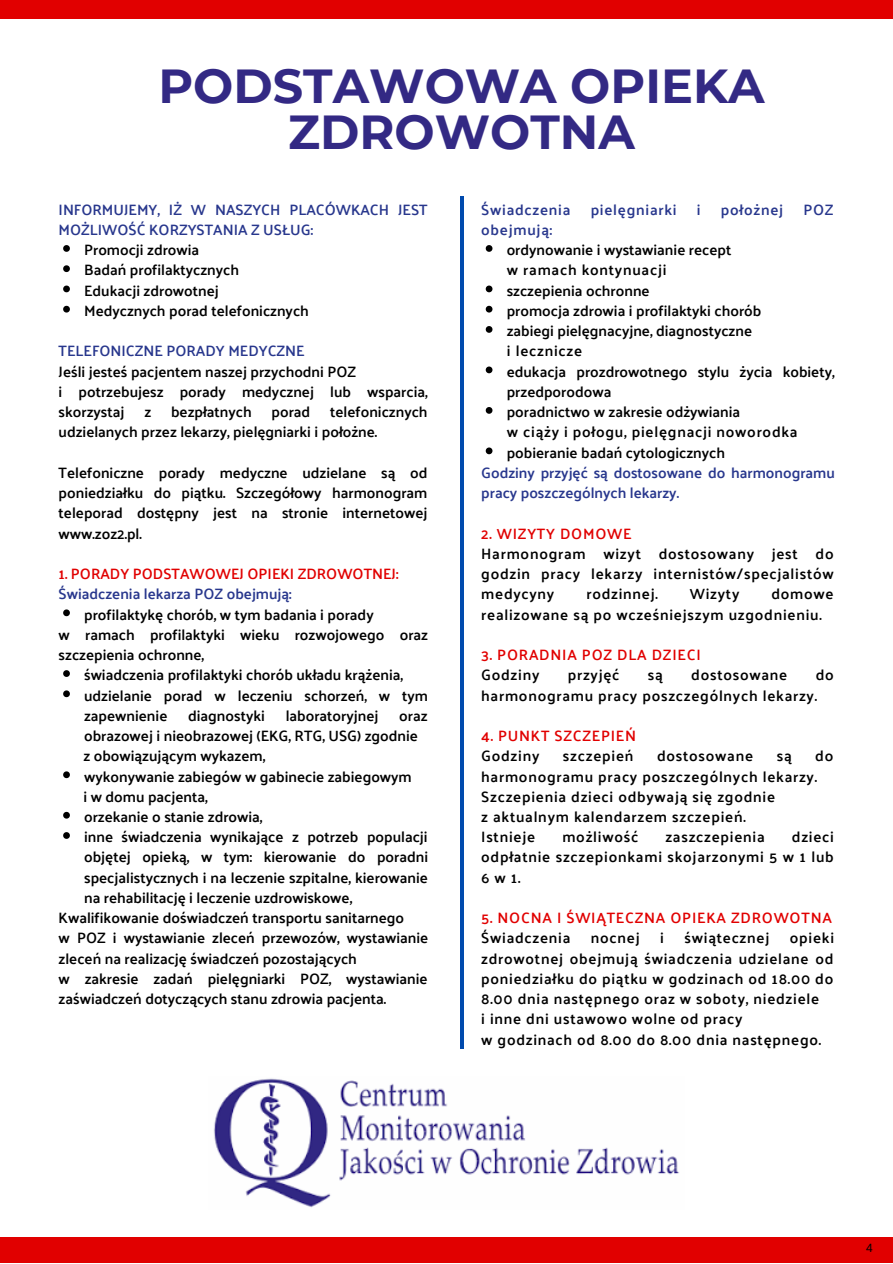
<style>
.page{position:relative;width:893px;height:1264px;background:#fff}
.page>*{position:absolute;margin:0;border:0;box-sizing:border-box;transform-origin:0 0}
.t1{font:700 47.7px/46.7px "Montserrat";color:#332984;text-align:center}
.t2{font:600 15px/20.2px "Palanquin";color:#000}
.t3{font:600 15px/20.2px "Palanquin";letter-spacing:.05em;color:#000}
.t4{font:600 15px/20.2px "Palanquin";color:#28378d}
.t5{font:600 15px "Palanquin";letter-spacing:.05em;color:#e10000}
.t6{font:600 15px "Palanquin";letter-spacing:.05em;color:#28378d}
.t7{font:600 15px "Palanquin";color:#e10000}
.t8{font:12px "Arimo";color:#000}
</style>
<div class="page">
<svg style="left:63px;top:245px;width:7px;height:7px"></svg>
<svg style="left:63px;top:265px;width:7px;height:7px"></svg>
<svg style="left:63px;top:285px;width:7px;height:7px"></svg>
<svg style="left:63px;top:306px;width:7px;height:6px"></svg>
<svg style="left:63px;top:609px;width:7px;height:7px"></svg>
<svg style="left:63px;top:670px;width:7px;height:7px"></svg>
<svg style="left:63px;top:690px;width:7px;height:7px"></svg>
<svg style="left:63px;top:771px;width:7px;height:7px"></svg>
<svg style="left:63px;top:811px;width:7px;height:7px"></svg>
<svg style="left:63px;top:832px;width:7px;height:6px"></svg>
<svg style="left:485px;top:245px;width:7px;height:7px"></svg>
<svg style="left:485px;top:285px;width:7px;height:7px"></svg>
<svg style="left:485px;top:306px;width:7px;height:6px"></svg>
<svg style="left:485px;top:326px;width:7px;height:7px"></svg>
<svg style="left:485px;top:366px;width:7px;height:7px"></svg>
<svg style="left:485px;top:407px;width:7px;height:7px"></svg>
<svg style="left:485px;top:447px;width:7px;height:7px"></svg>
<img style="left:214px;top:1078px;width:465px;height:130px">
<hr style="left:460px;top:196px;width:3px;height:852px;background:#004aad">
<div style="left:0;top:0;width:892px;height:19px;background:#e10000"></div>
<div style="left:0;top:1236px;width:892px;height:26px;background:#e10000"></div>
<p class="t1" style="left:158px;top:62px;width:607px">PODSTAWOWA OPIEKA<br>ZDROWOTNA</p>
<p class="t4" style="left:59px;top:199px;width:370px">INFORMUJEMY, IŻ W NASZYCH PLACÓWKACH JEST<br>MOŻLIWOŚĆ KORZYSTANIA Z USŁUG:</p>
<p class="t2" style="left:84px;top:240px;width:117px">Promocji zdrowia</p>
<p class="t2" style="left:84px;top:260px;width:156px">Badań profilaktycznych</p>
<p class="t2" style="left:84px;top:280px;width:136px">Edukacji zdrowotnej</p>
<p class="t2" style="left:84px;top:300px;width:226px">Medycznych porad telefonicznych</p>
<p class="t4" style="left:59px;top:341px;width:247px">TELEFONICZNE PORADY MEDYCZNE</p>
<p class="t2" style="left:59px;top:361px;width:299px">Jeśli jesteś pacjentem naszej przychodni POZ</p>
<p class="t2" style="left:59px;top:381px;width:370px">i potrzebujesz porady medycznej lub wsparcia, skorzystaj</p>
<p class="t2" style="left:59px;top:402px;width:370px;text-indent:271px">telefonicznych udzielanych przez lekarzy, pielęgniarki i położne.</p>
<p class="t2" style="left:59px;top:462px;width:370px;text-align:justify">Telefoniczne porady medyczne udzielane są od poniedziałku do piątku. Szczegółowy harmonogram teleporad dostępny jest na stronie internetowej www.zoz2.pl.</p>
<p class="t7" style="left:59px;top:565px;width:341px">1. PORADY PODSTAWOWEJ OPIEKI ZDROWOTNEJ:</p>
<p class="t4" style="left:59px;top:584px;width:234px">Świadczenia lekarza POZ obejmują:</p>
<p class="t2" style="left:59px;top:624px;width:371px">w ramach profilaktyki wieku rozwojowego oraz szczepienia ochronne,</p>
<p class="t2" style="left:144px;top:402px;width:8px">z</p>
<p class="t2" style="left:171px;top:402px;width:82px">bezpłatnych</p>
<p class="t2" style="left:271px;top:402px;width:40px">porad</p>
<p class="t2" style="left:84px;top:604px;width:291px">profilaktykę chorób, w tym badania i porady</p>
<p class="t2" style="left:84px;top:665px;width:320px">świadczenia profilaktyki chorób układu krążenia,</p>
<p class="t2" style="left:84px;top:685px;width:345px">udzielanie porad w leczeniu schorzeń, w tym zapewnienie</p>
<p class="t2" style="left:188px;top:705px;width:78px">diagnostyki</p>
<p class="t2" style="left:286px;top:705px;width:94px">laboratoryjnej</p>
<p class="t2" style="left:84px;top:705px;width:345px;text-indent:315px">oraz obrazowej i nieobrazowej (EKG, RTG, USG) zgodnie</p>
<p class="t2" style="left:84px;top:766px;width:329px">wykonywanie zabiegów w gabinecie zabiegowym</p>
<p class="t2" style="left:84px;top:806px;width:180px">orzekanie o stanie zdrowia,</p>
<p class="t2" style="left:84px;top:827px;width:345px;text-align:justify">inne świadczenia wynikające z potrzeb populacji objętej opieką, w tym: kierowanie do poradni specjalistycznych i na leczenie szpitalne, kierowanie na rehabilitację i leczenie uzdrowiskowe,</p>
<p class="t2" style="left:83px;top:746px;width:183px">z obowiązującym wykazem,</p>
<p class="t2" style="left:83px;top:786px;width:126px">i w domu pacjenta,</p>
<p class="t2" style="left:59px;top:907px;width:347px">Kwalifikowanie doświadczeń transportu sanitarnego</p>
<p class="t2" style="left:59px;top:928px;width:371px">w POZ i wystawianie zleceń przewozów, wystawianie zleceń na realizację świadczeń pozostających</p>
<p class="t2" style="left:59px;top:968px;width:370px">w zakresie zadań pielęgniarki POZ, wystawianie zaświadczeń dotyczących stanu zdrowia pacjenta.</p>
<p class="t6" style="left:481px;top:201px;width:91px">Świadczenia</p>
<p class="t6" style="left:590px;top:201px;width:87px">pielęgniarki</p>
<p class="t4" style="left:696px;top:199px;width:5px">i</p>
<p class="t6" style="left:720px;top:201px;width:64px">położnej</p>
<p class="t4" style="left:803px;top:199px;width:32px">POZ</p>
<p class="t6" style="left:481px;top:221px;width:72px">obejmują:</p>
<p class="t3" style="left:507px;top:260px;width:161px">w ramach kontynuacji</p>
<p class="t2" style="left:506px;top:240px;width:226px">ordynowanie i wystawianie recept</p>
<p class="t2" style="left:506px;top:280px;width:144px">szczepienia ochronne</p>
<p class="t2" style="left:506px;top:300px;width:256px">promocja zdrowia i profilaktyki chorób</p>
<p class="t2" style="left:506px;top:321px;width:247px">zabiegi pielęgnacyjne, diagnostyczne</p>
<p class="t2" style="left:506px;top:361px;width:329px">edukacja prozdrowotnego stylu życia kobiety, przedporodowa</p>
<p class="t2" style="left:506px;top:402px;width:235px">poradnictwo w zakresie odżywiania</p>
<p class="t2" style="left:506px;top:442px;width:220px">pobieranie badań cytologicznych</p>
<p class="t3" style="left:507px;top:341px;width:77px">i lecznicze</p>
<p class="t3" style="left:507px;top:422px;width:292px">w ciąży i połogu, pielęgnacji noworodka</p>
<p class="t4" style="left:481px;top:462px;width:355px">Godziny przyjęć są dostosowane do harmonogramu pracy poszczególnych lekarzy.</p>
<p class="t5" style="left:481px;top:524px;width:152px">2. WIZYTY DOMOWE</p>
<p class="t2" style="left:481px;top:543px;width:354px;text-align:justify">Harmonogram wizyt dostosowany jest do godzin pracy lekarzy internistów/specjalistów medycyny</p>
<p class="t3" style="left:481px;top:584px;width:354px;text-indent:290px">domowe realizowane są po wcześniejszym uzgodnieniu.</p>
<p class="t5" style="left:481px;top:646px;width:221px">3. PORADNIA POZ DLA DZIECI</p>
<p class="t3" style="left:481px;top:665px;width:60px">Godziny</p>
<p class="t3" style="left:567px;top:665px;width:53px">przyjęć</p>
<p class="t2" style="left:647px;top:665px;width:16px">są</p>
<p class="t3" style="left:691px;top:665px;width:98px">dostosowane</p>
<p class="t3" style="left:586px;top:584px;width:73px">rodzinnej.</p>
<p class="t2" style="left:689px;top:584px;width:51px">Wizyty</p>
<p class="t3" style="left:481px;top:665px;width:354px;text-indent:334px">do harmonogramu pracy poszczególnych lekarzy.</p>
<p class="t5" style="left:481px;top:727px;width:156px">4. PUNKT SZCZEPIEŃ</p>
<p class="t3" style="left:481px;top:746px;width:60px">Godziny</p>
<p class="t3" style="left:563px;top:746px;width:72px">szczepień</p>
<p class="t3" style="left:657px;top:746px;width:98px">dostosowane</p>
<p class="t2" style="left:776px;top:746px;width:16px">są</p>
<p class="t3" style="left:481px;top:746px;width:353px;text-indent:334px">do harmonogramu pracy poszczególnych lekarzy.</p>
<p class="t3" style="left:481px;top:786px;width:295px">Szczepienia dzieci odbywają się zgodnie</p>
<p class="t3" style="left:481px;top:806px;width:266px">z aktualnym kalendarzem szczepień.</p>
<p class="t3" style="left:481px;top:827px;width:55px">Istnieje</p>
<p class="t3" style="left:562px;top:827px;width:77px">możliwość</p>
<p class="t3" style="left:665px;top:827px;width:101px">zaszczepienia</p>
<p class="t2" style="left:481px;top:827px;width:354px;text-align:justify;text-indent:310px">dzieci odpłatnie szczepionkami skojarzonymi 5 w 1 lub 6w1.</p>
<p class="t5" style="left:481px;top:909px;width:352px">5. NOCNA I ŚWIĄTECZNA OPIEKA ZDROWOTNA</p>
<p class="t3" style="left:481px;top:928px;width:91px">Świadczenia</p>
<p class="t2" style="left:591px;top:928px;width:50px">nocnej</p>
<p class="t2" style="left:660px;top:928px;width:5px">i</p>
<p class="t3" style="left:684px;top:928px;width:86px">świątecznej</p>
<p class="t2" style="left:481px;top:928px;width:354px;text-align:justify;text-indent:308px">opieki zdrowotnej obejmują świadczenia udzielane od poniedziałku do piątku w godzinach od 18.00 do 8.00 dnia następnego oraz w soboty, niedziele</p>
<p class="t3" style="left:481px;top:1009px;width:263px">i inne dni ustawowo wolne od pracy</p>
<p class="t3" style="left:481px;top:1029px;width:341px">w godzinach od 8.00 do 8.00 dnia następnego.</p>
<p class="t8" style="left:866px;top:1240px;width:8px">4</p>
</div>
